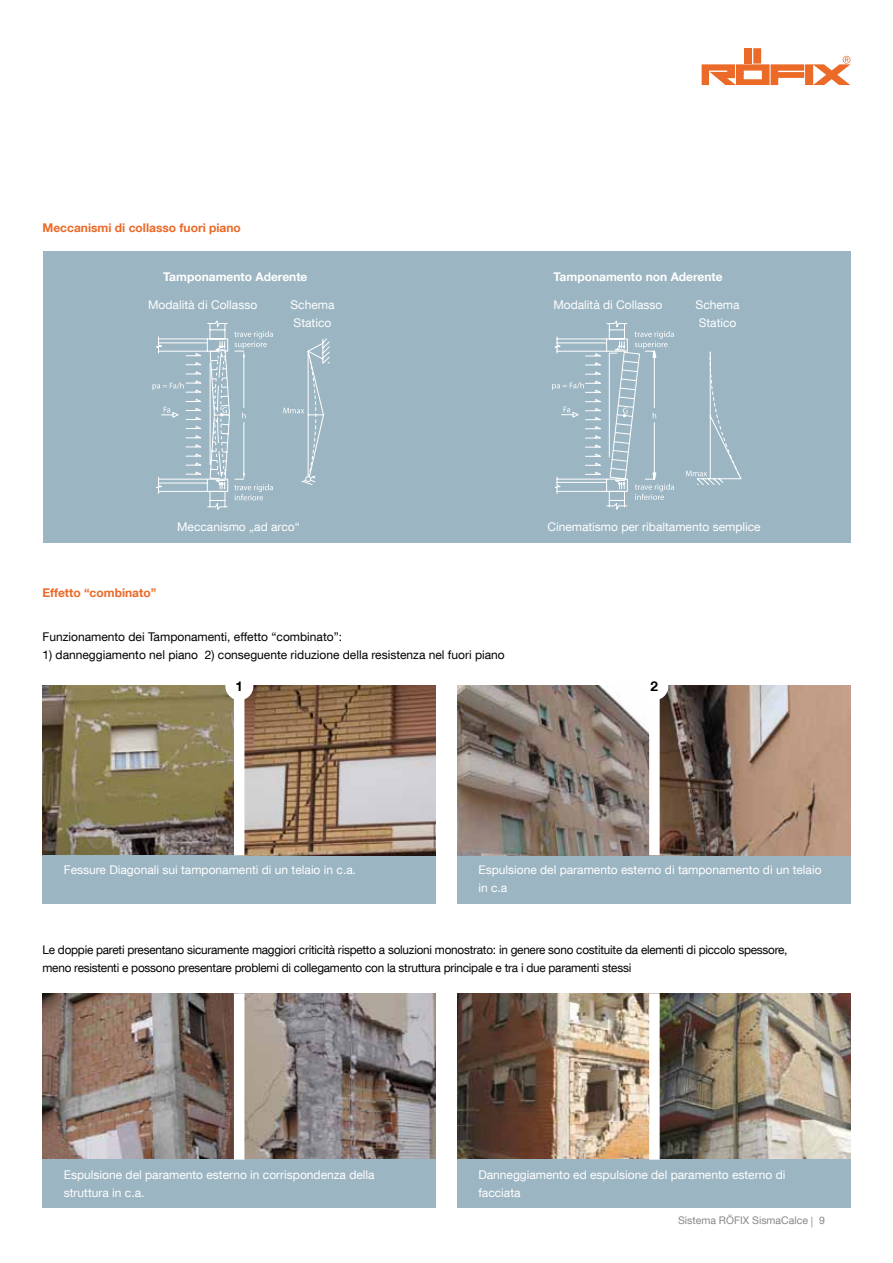
<style>
.page{position:relative;width:893px;height:1263px;background:#fff}
.page>*{position:absolute;margin:0;border:0;box-sizing:border-box;transform-origin:0 0}
.t1{font:700 13.5px "Helvetica Neue LT Com";color:#000}
.t2{font:12px/18px "Helvetica Neue LT Com";color:#fff}
.t3{font:12px/18px "Helvetica Neue LT Com";letter-spacing:-.02em;color:#000}
.t4{font:12px "Helvetica Neue LT Com";color:#000}
.t5{font:700 12px "Helvetica Neue LT Com";color:#eb6a27}
.t6{font:700 12px "Helvetica Neue LT Com";color:#fff}
.t7{font:10.5px "Helvetica Neue LT Com";color:#87888a}
</style>
<div class="page">
<div style="left:457px;top:855px;width:393px;height:48px;background:#9bb5c2"></div>
<div style="left:43px;top:855px;width:393px;height:48px;background:#9bb5c2"></div>
<img style="left:43px;top:685px;width:393px;height:170px">
<img style="left:457px;top:685px;width:393px;height:170px">
<div style="left:436px;top:252px;width:414px;height:291px;background:#9bb5c2"></div>
<div style="left:43px;top:252px;width:403px;height:291px;background:#9bb5c2"></div>
<img style="left:457px;top:993px;width:192px;height:167px">
<img style="left:660px;top:993px;width:190px;height:167px">
<img style="left:43px;top:993px;width:393px;height:167px">
<div style="left:457px;top:1160px;width:393px;height:48px;background:#9bb5c2"></div>
<div style="left:43px;top:1160px;width:393px;height:48px;background:#9bb5c2"></div>
<div style="left:234px;top:697px;width:10px;height:158px;background:#fff"></div>
<div style="left:234px;top:993px;width:10px;height:167px;background:#fff"></div>
<div style="left:649px;top:697px;width:11px;height:158px;background:#fff"></div>
<div style="left:225px;top:672px;width:28px;height:28px;background:#fff;border-radius:50%"></div>
<div style="left:640px;top:672px;width:28px;height:28px;background:#fff;border-radius:50%"></div>
<svg style="left:283px;top:338px;width:47px;height:147px"></svg>
<svg style="left:152px;top:320px;width:121px;height:190px"></svg>
<svg style="left:552px;top:320px;width:122px;height:190px"></svg>
<svg style="left:686px;top:351px;width:56px;height:134px"></svg>
<div style="left:753px;top:48px;width:8px;height:16px;background:#eb6a27"></div>
<div style="left:744px;top:48px;width:8px;height:16px;background:#eb6a27"></div>
<svg style="left:702px;top:56px;width:148px;height:29px"></svg>
<p class="t5" style="left:43px;top:220px;width:200px">Meccanismi di collasso fuori piano</p>
<p class="t6" style="left:163px;top:270px;width:146px">Tamponamento Aderente</p>
<p class="t6" style="left:554px;top:270px;width:171px">Tamponamento non Aderente</p>
<p class="t2" style="left:148px;top:295px;width:111px">Modalità di Collasso</p>
<p class="t2" style="left:290px;top:295px;width:46px">Schema<br>Statico</p>
<p class="t2" style="left:553px;top:295px;width:111px">Modalità di Collasso</p>
<p class="t2" style="left:696px;top:295px;width:46px">Schema<br>Statico</p>
<p class="t5" style="left:43px;top:585px;width:115px">Effetto “combinato”</p>
<p class="t2" style="left:177px;top:517px;width:124px">Meccanismo „ad arco“</p>
<p class="t4" style="left:43px;top:629px;width:301px">Funzionamento dei Tamponamenti, effetto “combinato”:</p>
<p class="t4" style="left:43px;top:647px;width:464px">1) danneggiamento nel piano 2) conseguente riduzione della resistenza nel fuori piano</p>
<p class="t2" style="left:547px;top:517px;width:215px">Cinematismo per ribaltamento semplice</p>
<p class="t1" style="left:236px;top:677px;width:9px">1</p>
<p class="t1" style="left:651px;top:677px;width:5px">2</p>
<p class="t2" style="left:64px;top:861px;width:294px">Fessure Diagonali sui tamponamenti di un telaio in c.a.</p>
<p class="t2" style="left:478px;top:861px;width:345px">Espulsione del paramento esterno di tamponamento di un telaio in c.a</p>
<p class="t3" style="left:43px;top:941px;width:746px">Le doppie pareti presentano sicuramente maggiori criticità rispetto a soluzioni monostrato: in genere sono costituite da elementi di piccolo spessore, meno resistenti e possono presentare problemi di collegamento con la struttura principale e tra i due paramenti stessi</p>
<p class="t2" style="left:64px;top:1165px;width:312px">Espulsione del paramento esterno in corrispondenza della struttura in c.a.</p>
<p class="t2" style="left:478px;top:1165px;width:309px">Danneggiamento ed espulsione del paramento esterno di facciata</p>
<p class="t7" style="left:678px;top:1214px;width:148px">Sistema RÖFIX SismaCalce | 9</p>
</div>
